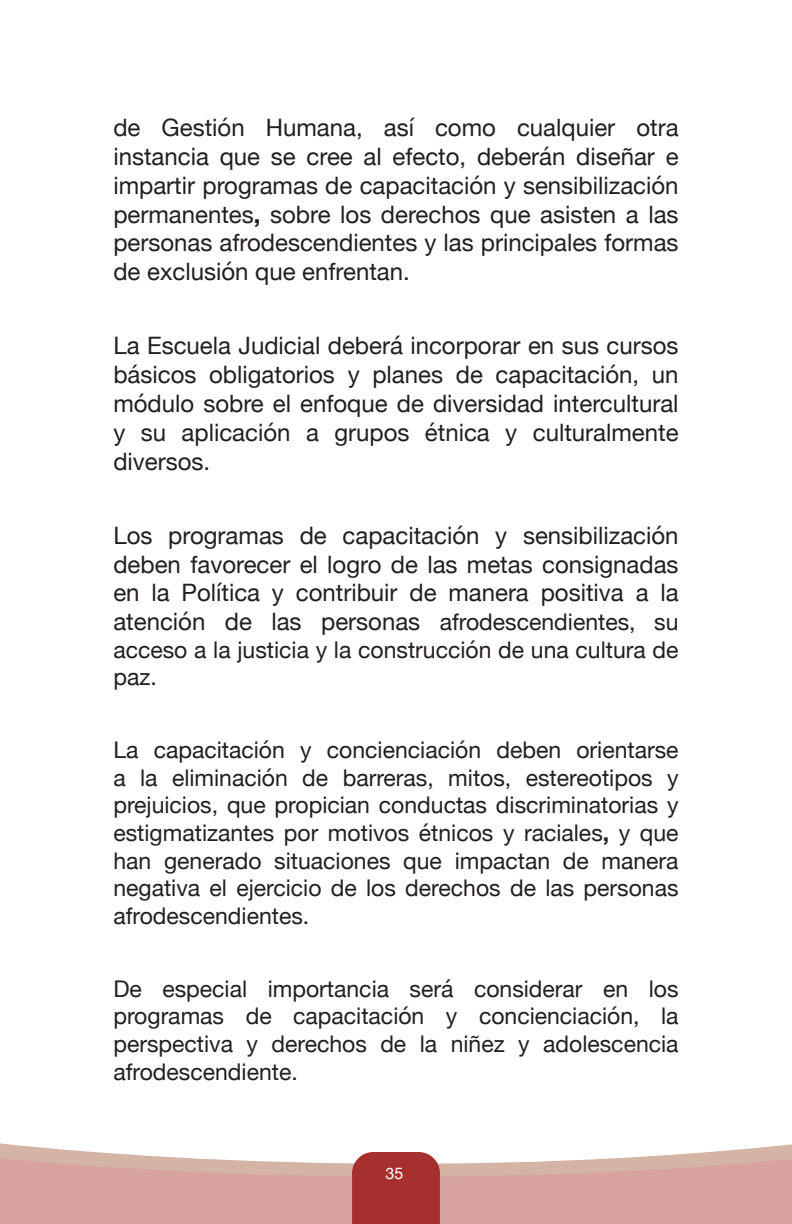
<style>
.page{position:relative;width:792px;height:1224px;background:#fff}
.page>*{position:absolute;margin:0;border:0;box-sizing:border-box;transform-origin:0 0}
.Estilo_de_párrafo_1{font:24px/28.8px "Helvetica Neue";color:#231f20;text-align:justify}
.Estilo_de_párrafo_1-2{font:23px/27.6px "Helvetica Neue";color:#231f20;text-align:justify}
.t1{font:16px "Helvetica Neue";color:#fff}
.s1{font-weight:700}
.s2{font-size:23px}
</style>
<div class="page">
<svg style="left:0;top:1143px;width:792px;height:10px"></svg>
<svg style="left:0;top:1153px;width:792px;height:71px"></svg>
<div style="left:352px;top:1152px;width:88px;height:72px;background:#a5302d"></div>
<p class="Estilo_de_párrafo_1" style="left:113px;top:115px;width:567px">de Gestión Humana, así como cualquier otra instancia que se cree al efecto, deberán diseñar e impartir programas de capacitación y sensibilización permanentes<span class="s1">,</span> sobre los derechos que asisten a las personas afrodescendientes y las principales formas de exclusión que enfrentan.</p>
<p class="Estilo_de_párrafo_1" style="left:113px;top:333px;width:567px">La Escuela Judicial deberá incorporar en sus cursos básicos obligatorios y planes de capacitación, un módulo sobre el enfoque de diversidad intercultural y su aplicación a grupos étnica y culturalmente diversos.</p>
<p class="Estilo_de_párrafo_1" style="left:113px;top:522px;width:567px">Los programas de capacitación y sensibilización deben favorecer el logro de las metas consignadas en la Política y contribuir de manera positiva a la atención de las personas <span class="s2">afrodescendientes, su</span></p>
<p class="Estilo_de_párrafo_1-2" style="left:113px;top:637px;width:567px">acceso a la justicia y la construcción de una cultura de paz.</p>
<p class="Estilo_de_párrafo_1-2" style="left:113px;top:738px;width:567px">La capacitación y concienciación deben orientarse a la eliminación de barreras, mitos, estereotipos y prejuicios, que propician conductas discriminatorias y estigmatizantes por motivos étnicos y raciales<span class="s1">,</span> y que han generado situaciones que impactan de manera negativa el ejercicio de los derechos de las personas afrodescendientes.</p>
<p class="Estilo_de_párrafo_1-2" style="left:113px;top:976px;width:567px">De especial importancia será considerar en los programas de capacitación y concienciación, la perspectiva y derechos de la niñez y adolescencia afrodescendiente.</p>
<p class="t1" style="left:386px;top:1161px;width:19px">35</p>
</div>
